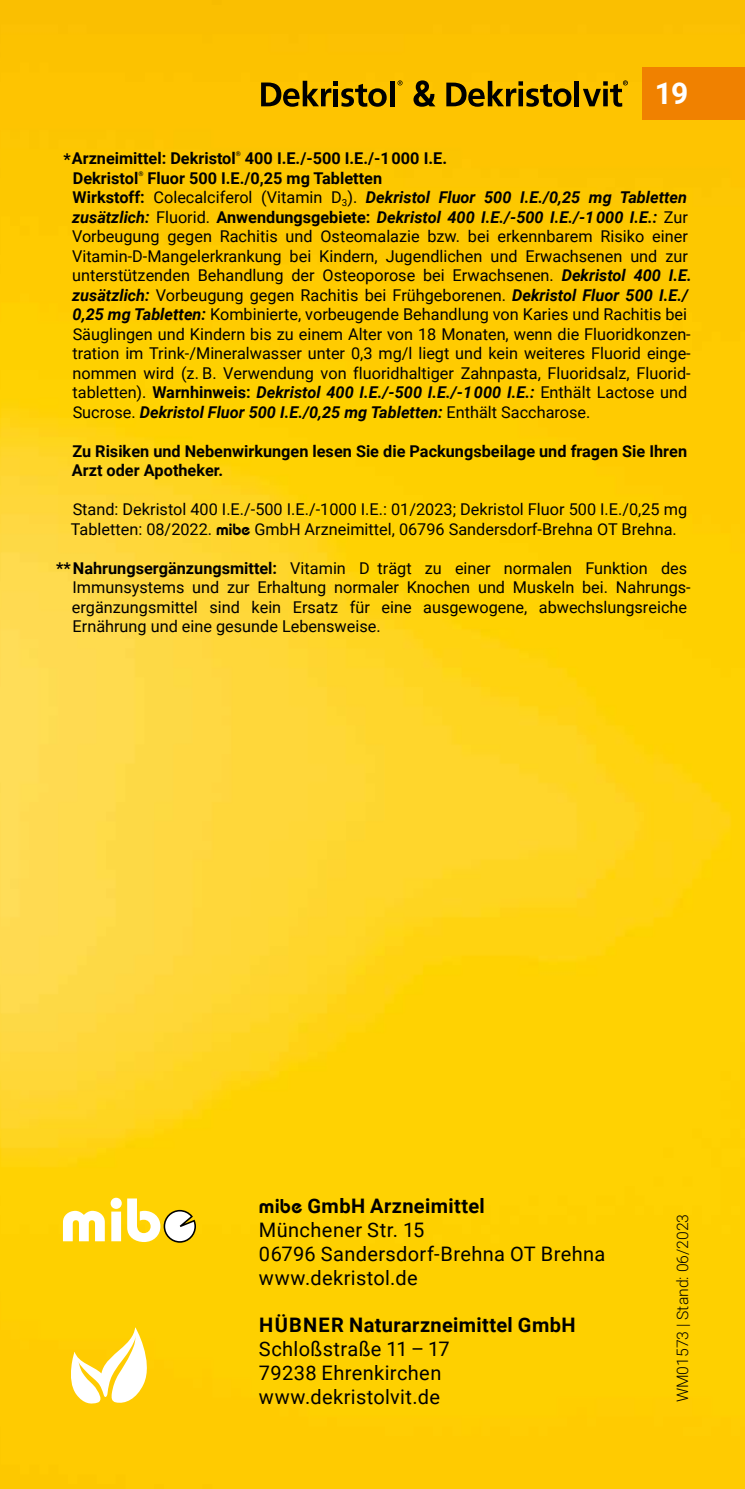
<style>
.page{position:relative;width:745px;height:1489px;background:#fff}
.page>*{position:absolute;margin:0;border:0;box-sizing:border-box;transform-origin:0 0}
.t1{font:700 30px "Roboto";color:#fff}
.t2{font:20px/24px "Roboto";letter-spacing:.015em;color:#000}
.t3{font:700 20px "Roboto";letter-spacing:.02em;color:#000}
.t4{font:16.25px/19.5px "Roboto";color:#000}
.t5{font:700 16.25px/19.5px "Roboto";color:#000}
.t6{font:300 15.75px "Roboto";color:#000}
.t7{font:700 6.5px "Roboto";color:#000}
.s1{font-weight:700}
.s2{font-weight:700;font-style:italic}
.s3{font-family:"Bauhaus Pro";font-weight:600}
</style>
<div class="page">
<img style="left:0;top:0;width:744px;height:1488px">
<svg style="left:71px;top:1327px;width:76px;height:76px"></svg>
<svg style="left:63px;top:1197px;width:133px;height:45px"></svg>
<svg style="left:413px;top:80px;width:22px;height:27px"></svg>
<svg style="left:446px;top:81px;width:125px;height:26px;background:#957300"></svg>
<svg style="left:582px;top:80px;width:45px;height:27px"></svg>
<hr style="left:574px;top:81px;width:4px;height:25px;background:#000">
<svg style="left:397px;top:80px;width:5px;height:5px"></svg>
<div style="left:389px;top:81px;width:5px;height:25px;background:#000"></div>
<svg style="left:261px;top:81px;width:125px;height:26px;background:#937100"></svg>
<div style="left:641px;top:67px;width:103px;height:53px;background:#f08100"></div>
<h1 class="t1" style="left:654px;top:73px;width:35px">19</h1>
<p class="t5" style="left:63px;top:148px;width:174px">*Arzneimittel: Dekristol</p>
<p class="t7" style="left:235px;top:149px;width:7px">®</p>
<p class="t5" style="left:245px;top:148px;width:203px">400 I.E./-500 I.E./-1 000 I.E.</p>
<p class="t5" style="left:73px;top:168px;width:67px">Dekristol</p>
<p class="t7" style="left:138px;top:169px;width:7px">®</p>
<p class="t4" style="left:72px;top:168px;width:621px;text-indent:75px"><span class="s1">Fluor 500 I.E./0,25 mg Tabletten<br>Wirkstoff:</span> Colecalciferol (Vitamin D<sub>3</sub>). <span class="s2">Dekristol Fluor 500 I.E./0,25 mg Tabletten zusätzlich:</span> Fluorid. <span class="s1">Anwendungsgebiete:</span> <span class="s2">Dekristol 400 I.E./-500 I.E./-1 000 I.E.:</span> Zur Vorbeugung gegen Rachitis und Osteomalazie bzw. bei erkennbarem Risiko einer Vitamin-D-Mangelerkrankung bei Kindern, Jugendlichen und Erwachsenen und zur unterstützenden Behandlung der Osteoporose bei Erwachsenen. <span class="s2">Dekristol 400 I.E. zusätzlich:</span> Vorbeugung gegen Rachitis bei Frühgeborenen. <span class="s2">Dekristol Fluor 500 I.E./ 0,25 mg Tabletten:</span> Kombinierte, vorbeugende Behandlung von Karies und Rachitis bei Säuglingen und Kindern bis zu einem Alter von 18 Monaten, wenn die Fluoridkonzen&shy;tration im Trink-/Mineralwasser unter 0,3 mg/l liegt und kein weiteres Fluorid einge&shy;nommen wird (z. B. Verwendung von fluoridhaltiger Zahnpasta, Fluoridsalz, Fluorid&shy;tabletten). <span class="s1">Warnhinweis:</span> <span class="s2">Dekristol 400 I.E./-500 I.E./-1 000 I.E.:</span> Enthält Lactose und Sucrose. <span class="s2">Dekristol Fluor 500 I.E./0,25 mg Tabletten:</span> Enthält Saccharose.</p>
<p class="t5" style="left:72px;top:441px;width:616px">Zu Risiken und Nebenwirkungen lesen Sie die Packungsbeilage und fragen Sie Ihren<br>Arzt oder Apotheker.</p>
<p class="t4" style="left:71px;top:499px;width:617px">Stand: Dekristol 400 I.E./-500 I.E./-1000 I.E.: 01/2023; Dekristol Fluor 500 I.E./0,25 mg<br>Tabletten: 08/2022. <span class="s3">mibe</span> GmbH Arzneimittel, 06796 Sandersdorf-Brehna OT Brehna.</p>
<p class="t4" style="left:72px;top:558px;width:620px;text-indent:-16px"><span class="s1">**Nahrungsergänzungsmittel:</span> Vitamin D trägt zu einer normalen Funktion des Immunsystems und zur Erhaltung normaler Knochen und Muskeln bei. Nahrungs&shy;ergänzungsmittel sind kein Ersatz für eine ausgewogene, abwechslungsreiche Ernährung und eine gesunde Lebensweise.</p>
<p class="t2" style="left:259px;top:1192px;width:347px"><span class="s3">mibe</span> <span class="s1">GmbH Arzneimittel<br></span>Münchener Str. 15<br>06796 Sandersdorf-Brehna OT Brehna www.dekristol.de</p>
<p class="t3" style="left:259px;top:1310px;width:317px">HÜBNER Naturarzneimittel GmbH</p>
<p class="t2" style="left:259px;top:1335px;width:192px">Schloßstraße 11 – 17<br>79238 Ehrenkirchen www.dekristolvit.de</p>
<p class="t6" style="left:671px;top:1402px;width:190px;rotate:-90deg">WM01573 | Stand: 06/2023</p>
</div>
